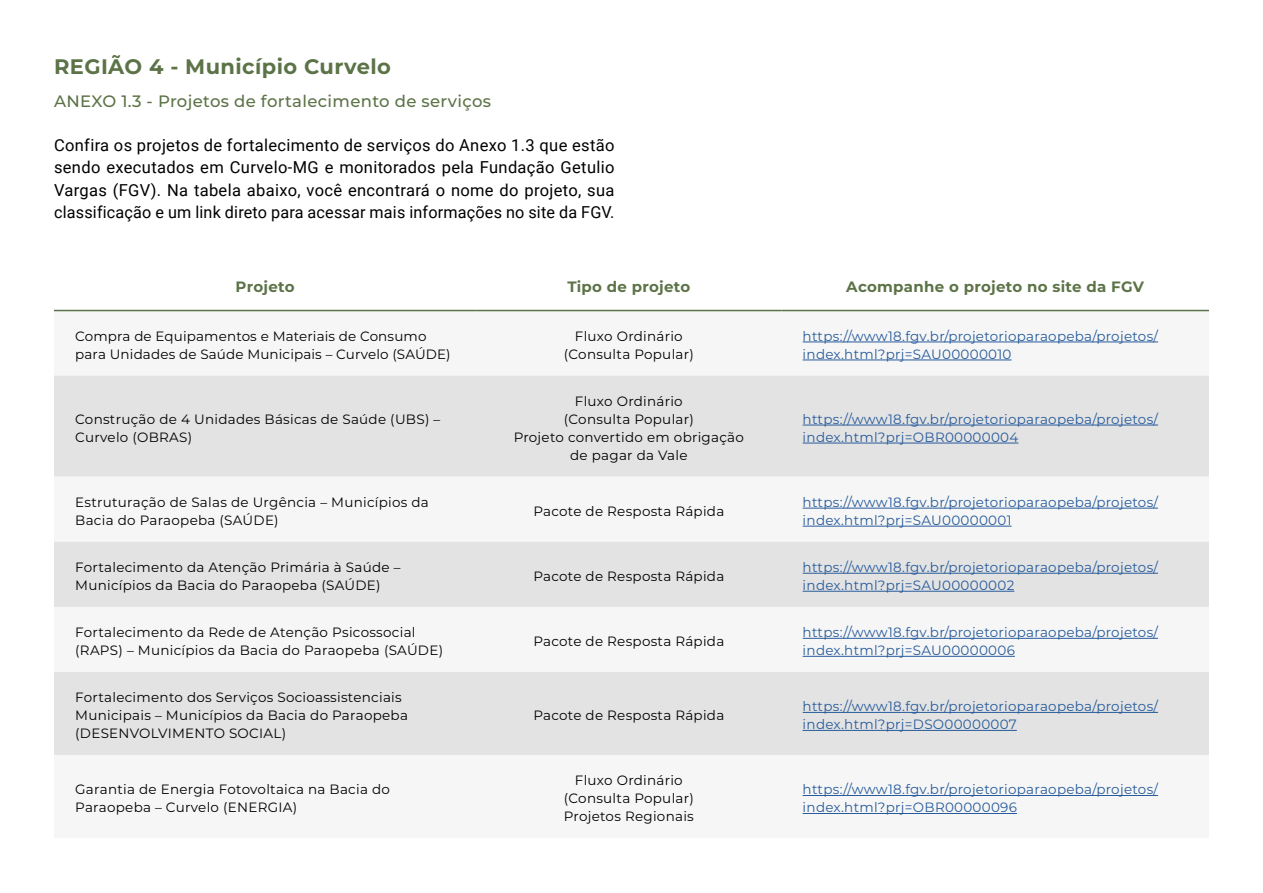
<style>
.page{position:relative;width:1263px;height:893px;background:#fff}
.page>*{position:absolute;margin:0;border:0;box-sizing:border-box;transform-origin:0 0}
.t1{font:700 21px "Montserrat";letter-spacing:.02em;color:#5c7347}
.t2{font:16.5px/22.5px "Roboto";letter-spacing:.01em;color:#000;text-align:justify}
.t3{font:500 16.5px "Montserrat";letter-spacing:.02em;color:#5c7347}
.t4{font:700 15px "Montserrat";letter-spacing:.02em;color:#5c7347}
.t5{font:13.5px/18px "Montserrat";letter-spacing:.02em;color:#000}
.t6{font:13.5px/18px "Montserrat";letter-spacing:.02em;color:#275b9b}
</style>
<div class="page">
<div style="left:54px;top:311px;width:1155px;height:346px;background:#f6f6f6"></div>
<div style="left:54px;top:376px;width:1155px;height:101px;background:#e3e3e3"></div>
<div style="left:54px;top:477px;width:1155px;height:65px;background:#f6f6f6"></div>
<div style="left:54px;top:542px;width:1155px;height:65px;background:#e3e3e3"></div>
<div style="left:54px;top:672px;width:1155px;height:83px;background:#e3e3e3"></div>
<hr style="left:54px;top:310px;width:422px;height:1px;background:#5c7347">
<hr style="left:476px;top:310px;width:305px;height:1px;background:#5c7347">
<hr style="left:781px;top:310px;width:428px;height:1px;background:#5c7347">
<hr style="left:803px;top:342px;width:355px;height:1px;background:#275b9b">
<hr style="left:803px;top:360px;width:208px;height:1px;background:#275b9b">
<hr style="left:803px;top:425px;width:355px;height:1px;background:#275b9b">
<hr style="left:803px;top:443px;width:215px;height:1px;background:#275b9b">
<hr style="left:803px;top:508px;width:355px;height:1px;background:#275b9b">
<hr style="left:803px;top:526px;width:208px;height:1px;background:#275b9b">
<hr style="left:803px;top:573px;width:355px;height:1px;background:#275b9b">
<hr style="left:803px;top:591px;width:211px;height:1px;background:#275b9b">
<hr style="left:803px;top:638px;width:355px;height:1px;background:#275b9b">
<hr style="left:803px;top:656px;width:212px;height:1px;background:#275b9b">
<hr style="left:803px;top:712px;width:355px;height:1px;background:#275b9b">
<hr style="left:803px;top:730px;width:214px;height:1px;background:#275b9b">
<hr style="left:803px;top:795px;width:355px;height:1px;background:#275b9b">
<hr style="left:803px;top:813px;width:214px;height:1px;background:#275b9b">
<h1 class="t1" style="left:54px;top:52px;width:338px">REGIÃO 4 - Município Curvelo</h1>
<p class="t3" style="left:54px;top:90px;width:439px">ANEXO 1.3 - Projetos de fortalecimento de serviços</p>
<p class="t2" style="left:54px;top:133px;width:562px">Confira os projetos de fortalecimento de serviços do Anexo 1.3 que estão sendo executados em Curvelo-MG e monitorados pela Fundação Getulio Vargas (FGV). Na tabela abaixo, você encontrará o nome do projeto, sua classificação e um link direto para acessar mais informações no site da FGV.</p>
<p class="t4" style="left:236px;top:276px;width:60px">Projeto</p>
<p class="t4" style="left:567px;top:276px;width:124px">Tipo de projeto</p>
<p class="t4" style="left:846px;top:276px;width:299px">Acompanhe o projeto no site da FGV</p>
<p class="t5" style="left:75px;top:326px;width:377px">Compra de Equipamentos e Materiais de Consumo para Unidades de Saúde Municipais – Curvelo (SAÚDE)</p>
<p class="t5" style="left:564px;top:326px;width:131px;text-align:center">Fluxo Ordinário (Consulta Popular)</p>
<p class="t6" style="left:803px;top:326px;width:357px">https://www18.fgv.br/projetorioparaopeba/projetos/ index.html?prj=SAU00000010</p>
<p class="t5" style="left:75px;top:409px;width:366px">Construção de 4 Unidades Básicas de Saúde (UBS) –<br>Curvelo (OBRAS)</p>
<p class="t5" style="left:514px;top:391px;width:232px;text-align:center">Fluxo Ordinário<br>(Consulta Popular)<br>Projeto convertido em obrigação de pagar da Vale</p>
<p class="t6" style="left:803px;top:409px;width:357px">https://www18.fgv.br/projetorioparaopeba/projetos/ index.html?prj=OBR00000004</p>
<p class="t5" style="left:75px;top:492px;width:355px">Estruturação de Salas de Urgência – Municípios da<br>Bacia do Paraopeba (SAÚDE)</p>
<p class="t5" style="left:533px;top:501px;width:192px">Pacote de Resposta Rápida</p>
<p class="t6" style="left:803px;top:492px;width:357px">https://www18.fgv.br/projetorioparaopeba/projetos/ index.html?prj=SAU00000001</p>
<p class="t5" style="left:75px;top:558px;width:327px">Fortalecimento da Atenção Primária à Saúde –<br>Municípios da Bacia do Paraopeba (SAÚDE)</p>
<p class="t5" style="left:533px;top:567px;width:192px">Pacote de Resposta Rápida</p>
<p class="t6" style="left:803px;top:558px;width:357px">https://www18.fgv.br/projetorioparaopeba/projetos/ index.html?prj=SAU00000002</p>
<p class="t5" style="left:75px;top:623px;width:369px">Fortalecimento da Rede de Atenção Psicossocial (RAPS) – Municípios da Bacia do Paraopeba (SAÚDE)</p>
<p class="t5" style="left:533px;top:632px;width:192px">Pacote de Resposta Rápida</p>
<p class="t6" style="left:803px;top:623px;width:357px">https://www18.fgv.br/projetorioparaopeba/projetos/ index.html?prj=SAU00000006</p>
<p class="t5" style="left:75px;top:688px;width:334px">Fortalecimento dos Serviços Socioassistenciais<br>Municipais – Municípios da Bacia do Paraopeba (DESENVOLVIMENTO SOCIAL)</p>
<p class="t5" style="left:533px;top:706px;width:192px">Pacote de Resposta Rápida</p>
<p class="t6" style="left:803px;top:697px;width:357px">https://www18.fgv.br/projetorioparaopeba/projetos/ index.html?prj=DSO00000007</p>
<p class="t5" style="left:75px;top:780px;width:316px">Garantia de Energia Fotovoltaica na Bacia do<br>Paraopeba – Curvelo (ENERGIA)</p>
<p class="t5" style="left:564px;top:771px;width:131px;text-align:center">Fluxo Ordinário (Consulta Popular)<br>Projetos Regionais</p>
<p class="t6" style="left:803px;top:780px;width:357px">https://www18.fgv.br/projetorioparaopeba/projetos/ index.html?prj=OBR00000096</p>
</div>
